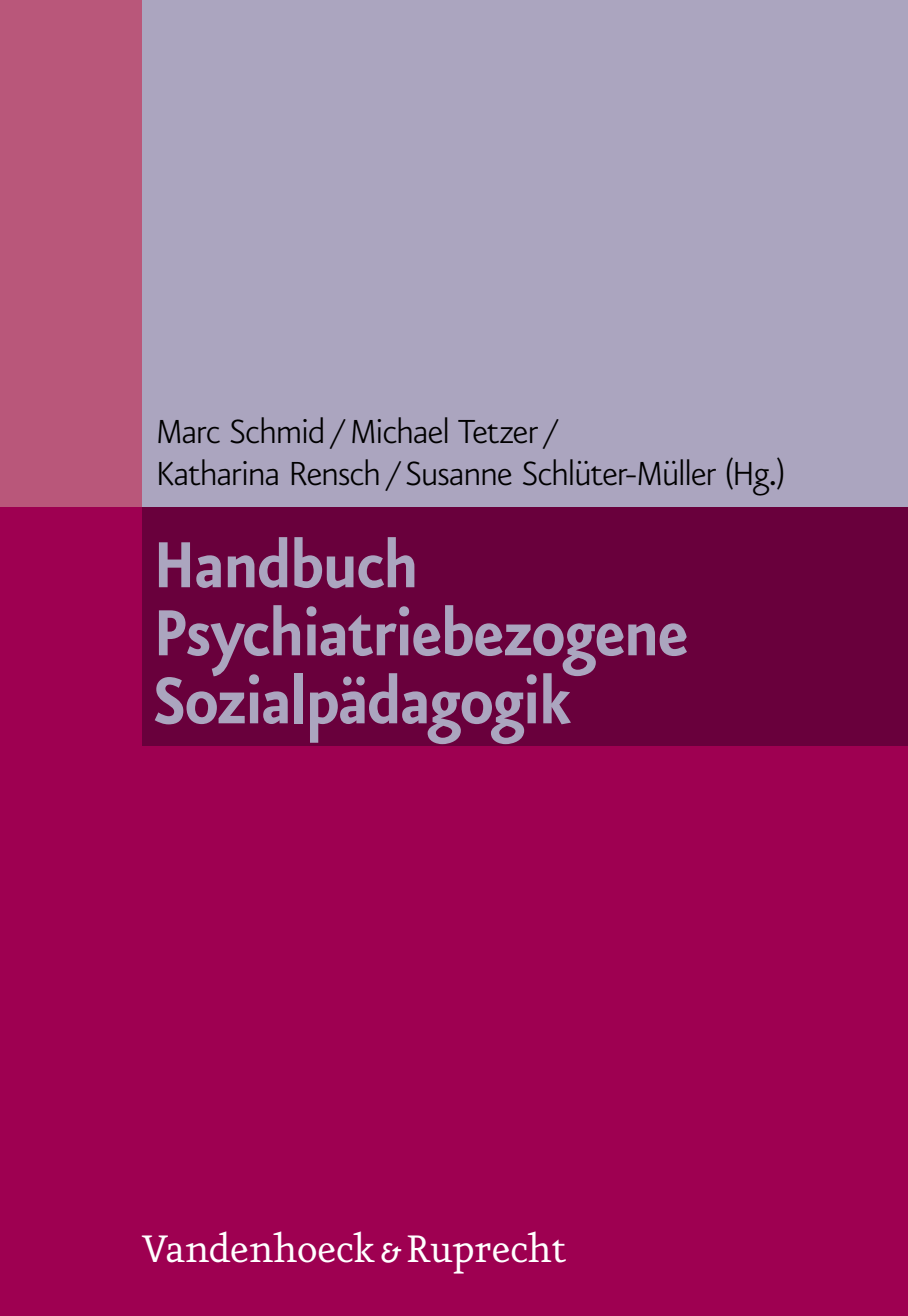
<style>
.page{position:relative;width:908px;height:1316px;background:#fff}
.page>*{position:absolute;margin:0;border:0;box-sizing:border-box;transform-origin:0 0}
.titel{font:78px/68px "VR Eureka Sans Bold Os F";letter-spacing:-.03em;color:#aba5bf;scale:.9 1}
.t1{font:46px "VR Eureka";letter-spacing:-.02em;color:#fff}
.titel-2{font:40px/42px "VR Eureka Sans Light Os F";letter-spacing:-.02em;color:#000}
</style>
<div class="page">
<div style="left:0;top:0;width:142px;height:523px;background:#b9577a"></div>
<div style="left:0;top:507px;width:907px;height:808px;background:#9e0051"></div>
<svg style="left:142px;top:0;width:765px;height:746px;background:#957095"></svg>
<p class="titel-2" style="left:156px;top:412px;width:629px">Marc Schmid /Michael Tetzer/<br>Katharina Rensch/ Susanne Schlüter-Müller (Hg.)</p>
<p class="titel" style="left:152px;top:533px;width:596px">Handbuch<br>Psychiatriebezogene<br>Sozialpädagogik</p>
<p class="t1" style="left:142px;top:1228px;width:426px">Vandenhoeck &amp; Ruprecht</p>
</div>
